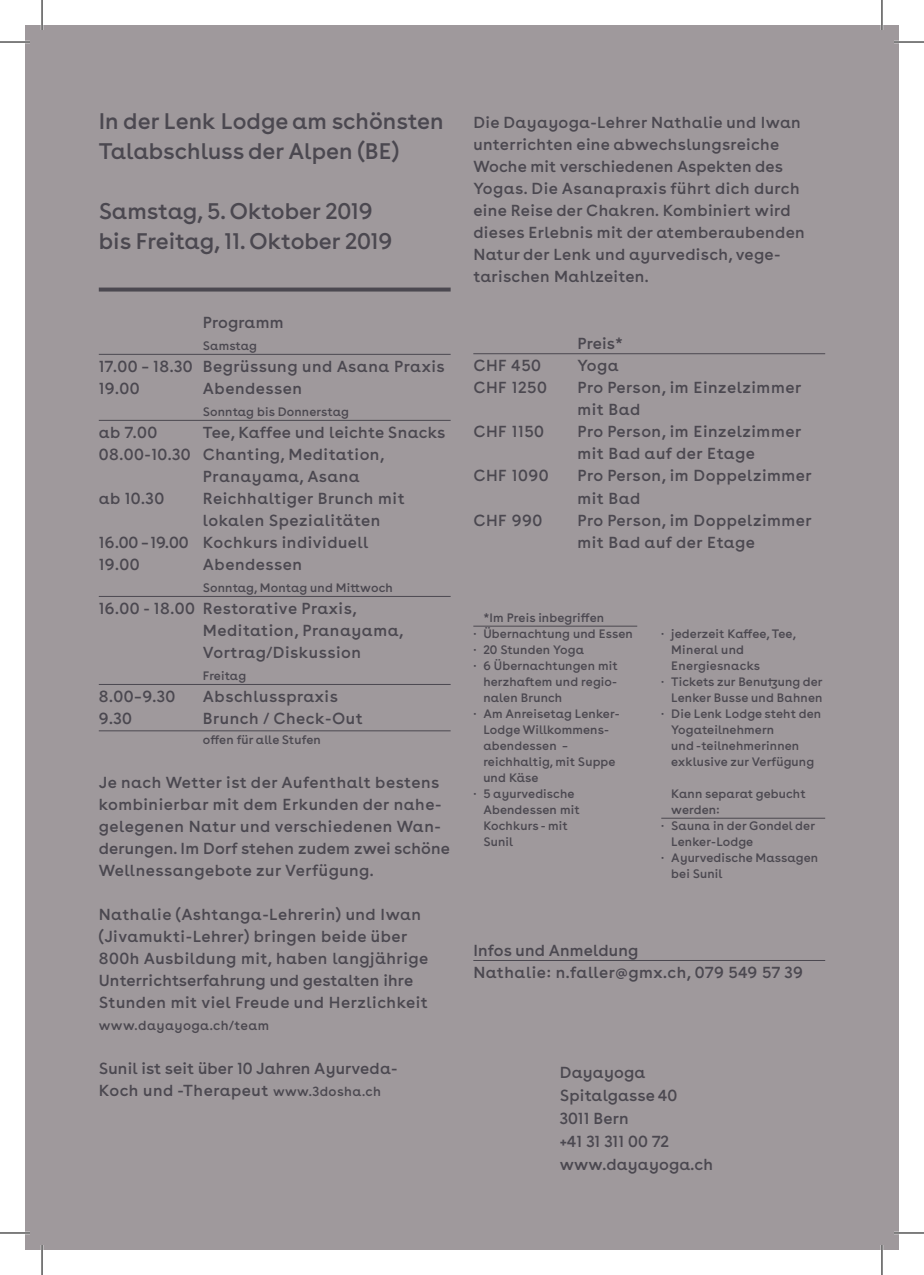
<style>
.page{position:relative;width:924px;height:1275px;background:#fff}
.page>*{position:absolute;margin:0;border:0;box-sizing:border-box;transform-origin:0 0}
.t1{font:24px/30px "Buenos Aires";color:#4b4850}
.t2{font:17px/22px "Buenos Aires";letter-spacing:.03em;color:#4b4850}
.t3{font:17px/23px "Buenos Aires";letter-spacing:.01em;color:#4b4850}
.t4{font:14px "Buenos Aires";letter-spacing:.03em;color:#4b4850}
.t5{font:13px/16px "Buenos Aires";letter-spacing:.01em;color:#4b4850}
.s1{font-size:14px}
</style>
<div class="page">
<div style="left:25px;top:25px;width:873px;height:1225px;background:#9f999c"></div>
<svg style="left:99px;top:287px;width:351px;height:4px"></svg>
<hr style="left:99px;top:354px;width:351px;height:1px;background:#4b4850">
<hr style="left:99px;top:420px;width:351px;height:1px;background:#4b4850">
<hr style="left:99px;top:596px;width:351px;height:1px;background:#4b4850">
<hr style="left:99px;top:684px;width:351px;height:1px;background:#4b4850">
<hr style="left:99px;top:730px;width:351px;height:1px;background:#4b4850">
<hr style="left:473px;top:626px;width:164px;height:1px;background:#4b4850">
<hr style="left:661px;top:818px;width:163px;height:1px;background:#4b4850">
<hr style="left:473px;top:353px;width:351px;height:1px;background:#4b4850">
<hr style="left:473px;top:960px;width:351px;height:1px;background:#4b4850">
<hr style="left:0;top:41px;width:30px;height:2px;background:#fff">
<hr style="left:893px;top:41px;width:30px;height:2px;background:#fff">
<hr style="left:0;top:1231px;width:30px;height:3px;background:#fff">
<hr style="left:893px;top:1231px;width:30px;height:3px;background:#fff">
<hr style="left:41px;top:0;width:2px;height:30px;background:#fff">
<hr style="left:41px;top:1245px;width:2px;height:30px;background:#fff">
<hr style="left:880px;top:0;width:2px;height:30px;background:#fff">
<hr style="left:880px;top:1245px;width:2px;height:30px;background:#fff">
<hr style="left:0;top:42px;width:30px;height:1px;background:#000">
<hr style="left:893px;top:42px;width:30px;height:1px;background:#000">
<hr style="left:0;top:1232px;width:30px;height:1px;background:#000">
<hr style="left:893px;top:1232px;width:30px;height:1px;background:#000">
<hr style="left:42px;top:0;width:1px;height:30px;background:#000">
<hr style="left:42px;top:1245px;width:1px;height:30px;background:#000">
<hr style="left:881px;top:0;width:1px;height:30px;background:#000">
<hr style="left:881px;top:1245px;width:1px;height:30px;background:#000">
<h1 class="t1" style="left:99px;top:105px;width:346px">In der Lenk Lodge am schönsten<br>Talabschluss der Alpen (BE)</h1>
<h1 class="t1" style="left:99px;top:195px;width:295px">Samstag, 5. Oktober 2019 bis Freitag, 11. Oktober 2019</h1>
<p class="t3" style="left:203px;top:311px;width:82px">Programm</p>
<p class="t5" style="left:203px;top:337px;width:56px">Samstag</p>
<p class="t2" style="left:99px;top:355px;width:347px">17.00 – 18.30 Begrüssung und Asana Praxis<br>19.00</p>
<p class="t2" style="left:203px;top:377px;width:101px">Abendessen</p>
<p class="t5" style="left:203px;top:403px;width:147px">Sonntag bis Donnerstag</p>
<p class="t2" style="left:99px;top:421px;width:60px">ab 7.00</p>
<p class="t2" style="left:203px;top:421px;width:244px">Tee, Kaffee und leichte Snacks</p>
<p class="t2" style="left:99px;top:443px;width:287px">08.00-10.30 Chanting, Meditation,</p>
<p class="t2" style="left:203px;top:465px;width:158px">Pranayama, Asana</p>
<p class="t2" style="left:99px;top:487px;width:67px">ab 10.30</p>
<p class="t2" style="left:203px;top:487px;width:203px">Reichhaltiger Brunch mit</p>
<p class="t2" style="left:203px;top:509px;width:179px">lokalen Spezialitäten</p>
<p class="t2" style="left:99px;top:531px;width:271px">16.00 – 19.00 Kochkurs individuell</p>
<p class="t2" style="left:99px;top:553px;width:42px">19.00</p>
<p class="t2" style="left:203px;top:553px;width:101px">Abendessen</p>
<p class="t5" style="left:203px;top:579px;width:191px">Sonntag, Montag und Mittwoch</p>
<p class="t2" style="left:203px;top:597px;width:202px;text-indent:-104px">16.00 - 18.00 Restorative Praxis,<br>Meditation, Pranayama,<br>Vortrag/Diskussion</p>
<p class="t5" style="left:203px;top:667px;width:45px">Freitag</p>
<p class="t2" style="left:99px;top:685px;width:78px">8.00–9.30</p>
<p class="t2" style="left:203px;top:685px;width:136px">Abschlusspraxis</p>
<p class="t2" style="left:99px;top:707px;width:35px">9.30</p>
<p class="t2" style="left:203px;top:707px;width:161px">Brunch / Check-Out</p>
<p class="t5" style="left:203px;top:731px;width:119px">offen für alle Stufen</p>
<p class="t2" style="left:99px;top:771px;width:352px">Je nach Wetter ist der Aufenthalt bestens kombinierbar mit dem Erkunden der nahe&shy;gelegenen Natur und verschiedenen Wan&shy;derungen. Im Dorf stehen zudem zwei schöne Wellnessangebote zur Verfügung.</p>
<p class="t2" style="left:99px;top:903px;width:331px">Nathalie (Ashtanga-Lehrerin) und Iwan (Jivamukti-Lehrer) bringen beide über 800h Ausbildung mit, haben langjährige Unterrichtserfahrung und gestalten ihre Stunden mit viel Freude und Herzlichkeit</p>
<p class="t4" style="left:99px;top:1017px;width:172px">www.dayayoga.ch/team</p>
<p class="t3" style="left:99px;top:1057px;width:300px;line-height:22px">Sunil ist seit über 10 Jahren Ayurveda-<br>Koch und -Therapeut <span class="s1">www.3dosha.ch</span></p>
<p class="t2" style="left:473px;top:111px;width:333px">Die Dayayoga-Lehrer Nathalie und Iwan unterrichten eine abwechslungsreiche Woche mit verschiedenen Aspekten des Yogas. Die Asanapraxis führt dich durch eine Reise der Chakren. Kombiniert wird dieses Erlebnis mit der atemberaubenden Natur der Lenk und ayurvedisch, vege&shy;tarischen Mahlzeiten.</p>
<p class="t2" style="left:577px;top:332px;width:47px">Preis*</p>
<p class="t2" style="left:473px;top:354px;width:69px">CHF 450</p>
<p class="t2" style="left:577px;top:354px;width:43px">Yoga</p>
<p class="t2" style="left:473px;top:376px;width:75px">CHF 1250</p>
<p class="t2" style="left:577px;top:376px;width:225px">Pro Person, im Einzelzimmer mit Bad</p>
<p class="t2" style="left:473px;top:420px;width:72px">CHF 1150</p>
<p class="t2" style="left:577px;top:420px;width:225px">Pro Person, im Einzelzimmer mit Bad auf der Etage</p>
<p class="t2" style="left:473px;top:464px;width:77px">CHF 1090</p>
<p class="t2" style="left:577px;top:464px;width:235px">Pro Person, im Doppelzimmer mit Bad</p>
<p class="t2" style="left:473px;top:508px;width:70px">CHF 990</p>
<p class="t2" style="left:577px;top:508px;width:235px">Pro Person, im Doppelzimmer mit Bad auf der Etage</p>
<p class="t5" style="left:473px;top:609px;width:161px;text-indent:10px">*Im Preis inbegriffen<br>· Übernachtung und Essen · 20 Stunden Yoga<br>· 6 Übernachtungen mit</p>
<p class="t5" style="left:483px;top:673px;width:135px">herzhaftem und regio-</p>
<p class="t5" style="left:483px;top:689px;width:80px">nalen Brunch</p>
<p class="t5" style="left:473px;top:705px;width:148px">· Am Anreisetag Lenker-</p>
<p class="t5" style="left:483px;top:721px;width:127px">Lodge Willkommens-</p>
<p class="t5" style="left:483px;top:737px;width:86px">abendessen –</p>
<p class="t5" style="left:483px;top:753px;width:134px">reichhaltig, mit Suppe</p>
<p class="t5" style="left:483px;top:769px;width:57px">und Käse</p>
<p class="t5" style="left:473px;top:785px;width:103px">· 5 ayurvedische</p>
<p class="t5" style="left:483px;top:801px;width:98px">Abendessen mit</p>
<p class="t5" style="left:483px;top:817px;width:86px">Kochkurs - mit</p>
<p class="t5" style="left:483px;top:833px;width:31px">Sunil</p>
<p class="t5" style="left:661px;top:625px;width:136px">· jederzeit Kaffee, Tee,</p>
<p class="t5" style="left:671px;top:641px;width:74px">Mineral und</p>
<p class="t5" style="left:671px;top:657px;width:90px">Energiesnacks</p>
<p class="t5" style="left:661px;top:673px;width:163px">· Tickets zur Benutzung der</p>
<p class="t5" style="left:671px;top:689px;width:153px">Lenker Busse und Bahnen</p>
<p class="t5" style="left:661px;top:705px;width:161px">· Die Lenk Lodge steht den</p>
<p class="t5" style="left:671px;top:721px;width:104px">Yogateilnehmern</p>
<p class="t5" style="left:671px;top:737px;width:129px">und -teilnehmerinnen</p>
<p class="t5" style="left:671px;top:753px;width:144px">exklusive zur Verfügung</p>
<p class="t5" style="left:671px;top:785px;width:136px">Kann separat gebucht</p>
<p class="t5" style="left:671px;top:801px;width:50px">werden:</p>
<p class="t5" style="left:661px;top:817px;width:155px">· Sauna in der Gondel der</p>
<p class="t5" style="left:671px;top:833px;width:83px">Lenker-Lodge</p>
<p class="t5" style="left:661px;top:849px;width:158px">· Ayurvedische Massagen</p>
<p class="t5" style="left:671px;top:865px;width:53px">bei Sunil</p>
<p class="t3" style="left:473px;top:939px;width:331px;line-height:22px">Infos und Anmeldung<br>Nathalie: n.faller@gmx.ch, 079 549 57 39</p>
<p class="t3" style="left:559px;top:1060px;width:154px">Dayayoga<br>Spitalgasse 40<br>3011 Bern<br>+41 31 311 00 72 www.dayayoga.ch</p>
</div>
